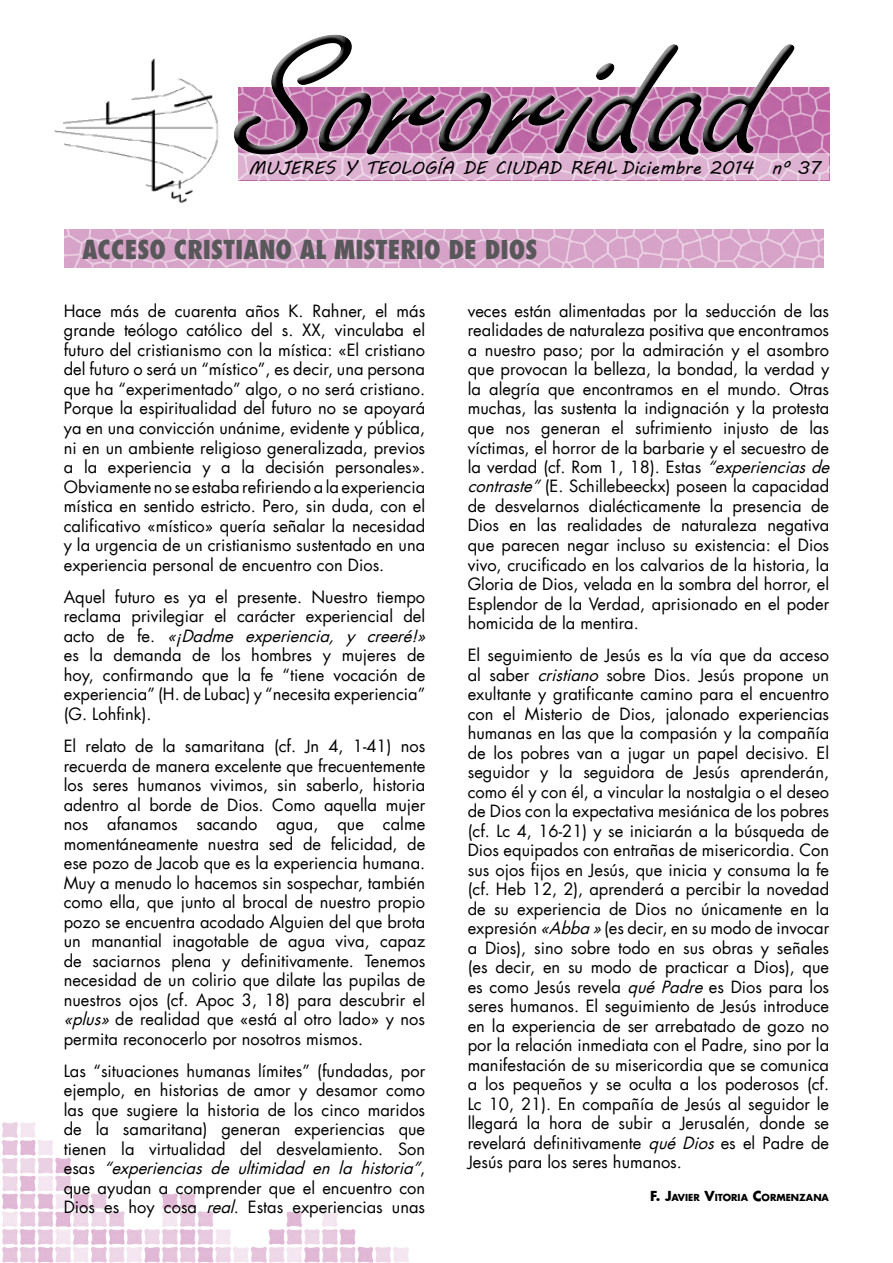
<style>
.page{position:relative;width:893px;height:1263px;background:#fff}
.page>*{position:absolute;margin:0;border:0;box-sizing:border-box;transform-origin:0 0}
.t1{font:800 condensed 25.5px "Futura";color:#58585a}
.t2{font:18px "MV Boli";color:#000}
.t3{font:16.5px/19.5px "Futura LT";color:#000;text-align:justify}
.t4{font:700 9.45px "Futura";color:#000}
.s1{font-style:italic}
.s2{font-size:13.5px}
</style>
<div class="page">
<img style="left:65px;top:230px;width:758px;height:37px">
<img style="left:54px;top:58px;width:165px;height:145px">
<img style="left:0;top:1122px;width:408px;height:141px">
<img style="left:799px;top:87px;width:30px;height:66px">
<svg style="left:239px;top:153px;width:590px;height:27px;background:#dfb7d4"></svg>
<svg style="left:238px;top:87px;width:561px;height:72px;background:#ddb2d1"></svg>
<div style="left:233px;top:36px;width:562px;height:120px;background:#000;opacity:.75"></div>
<p class="t2" style="left:248px;top:156px;width:574px">MUJERES Y TEOLOGÍA DE CIUDAD REAL DICIEMBRE 2014 Nº 37</p>
<h1 class="t1" style="left:82px;top:233px;width:457px">ACCESO CRISTIANO AL MISTERIO DE DIOS</h1>
<p class="t3" style="left:64px;top:301px;width:363px">Hace más de cuarenta años K. Rahner, el más grande teólogo católico del s. XX, vinculaba el futuro del cristianismo con la mística: «El cristiano del futuro o será un “místico”, es decir, una persona que ha “experimentado” algo, o no será cristiano.<br>Porque la espiritualidad del futuro no se apoyará ya en una convicción unánime, evidente y pública, ni en un ambiente religioso generalizada, previos a la experiencia y a la decisión personales».<br>Obviamente no se estaba refiriendo a la experiencia mística en sentido estricto. Pero, sin duda, con el calificativo «místico» quería señalar la necesidad y la urgencia de un cristianismo sustentado en una experiencia personal de encuentro con Dios.</p>
<p class="t3" style="left:64px;top:587px;width:368px;text-align:left">Aquel futuro es ya el presente. Nuestro tiempo reclama privilegiar el carácter experiencial del a c t o d e f e . <span class="s1">«¡Dadme experiencia, y creeré!» </span>es la demanda de los hombres y mujeres de hoy, confirmando que la fe “tiene vocación de experiencia” (H. de Lubac) y “necesita experiencia” (G. Lohfink).</p>
<p class="t3" style="left:64px;top:736px;width:363px">El relato de la samaritana (cf. Jn 4, 1-41) nos recuerda de manera excelente que frecuentemente los seres humanos vivimos, sin saberlo, historia adentro al borde de Dios. Como aquella mujer nos afanamos sacando agua, que calme momentáneamente nuestra sed de felicidad, de ese pozo de Jacob que es la experiencia humana.<br>Muy a menudo lo hacemos sin sospechar, también como ella, que junto al brocal de nuestro propio pozo se encuentra acodado Alguien del que brota un manantial inagotable de agua viva, capaz de saciarnos plena y definitivamente. Tenemos necesidad de un colirio que dilate las pupilas de nuestros ojos (cf. Apoc 3, 18) para descubrir el <span class="s1">«plus»</span> de realidad que «está al otro lado» y nos permita reconocerlo por nosotros mismos.</p>
<p class="t3" style="left:64px;top:1061px;width:363px">Las “situaciones humanas límites” (fundadas, por ejemplo, en historias de amor y desamor como las que sugiere la historia de los cinco maridos de la samaritana) generan experiencias que tienen la virtualidad del desvelamiento. Son e s a s <span class="s1">“experiencias de ultimidad en la historia”</span>, que ayudan a comprender que el encuentro con Dios es hoy cosa <span class="s1">real</span>. Estas experiencias unas</p>
<p class="t3" style="left:468px;top:301px;width:368px;text-align:left">veces están alimentadas por la seducción de las realidades de naturaleza positiva que encontramos a nuestro paso; por la admiración y el asombro que provocan la belleza, la bondad, la verdad y la alegría que encontramos en el mundo. Otras muchas, las sustenta la indignación y la protesta que nos generan el sufrimiento injusto de las víctimas, el horror de la barbarie y el secuestro de la verdad (cf. Rom 1, 18). Estas <span class="s1">“experienciasde contraste”</span>(E. Schillebeeckx) poseen la capacidad de desvelarnos dialécticamente la presencia de Dios en las realidades de naturaleza negativa que parecen negar incluso su existencia: el Dios vivo, crucificado en los calvarios de la historia, la Gloria de Dios, velada en la sombra del horror, el Esplendor de la Verdad, aprisionado en el poder homicida de la mentira.</p>
<p class="t3" style="left:468px;top:646px;width:363px">El seguimiento de Jesús es la vía que da acceso al saber <span class="s1">cristiano</span> sobre Dios. Jesús propone un exultante y gratificante camino para el encuentro con el Misterio de Dios, jalonado experiencias humanas en las que la compasión y la compañía de los pobres van a jugar un papel decisivo. El seguidor y la seguidora de Jesús aprenderán, como él y con él, a vincular la nostalgia o el deseo de Dios con la expectativa mesiánica de los pobres (cf. Lc 4, 16-21) y se iniciarán a la búsqueda de Dios equipados con entrañas de misericordia. Con sus ojos fijos en Jesús, que inicia y consuma la fe (cf. Heb 12, 2), aprenderá a percibir la novedad de su experiencia de Dios no únicamente en la expresión <span class="s1">«Abba»</span>(es decir, en su modo de invocar a Dios), sino sobre todo en sus obras y señales (es decir, en su modo de practicar a Dios), que es como Jesús revela <span class="s1">qué Padre</span> es Dios para los seres humanos. El seguimiento de Jesús introduce en la experiencia de ser arrebatado de gozo no por la relación inmediata con el Padre, sino por la manifestación de su misericordia que se comunica a los pequeños y se oculta a los poderosos (cf.<br>Lc 10, 21). En compañía de Jesús al seguidor le llegará la hora de subir a Jerusalén, donde se revelará definitivamente <span class="s1">qué Dios</span> es el Padre de Jesús para los seres humanos.</p>
<p class="t4" style="left:650px;top:1190px;width:180px"><span class="s2">F. J</span>AVIER <span class="s2">V</span>ITORIA <span class="s2">C</span>ORMENZANA</p>
</div>
